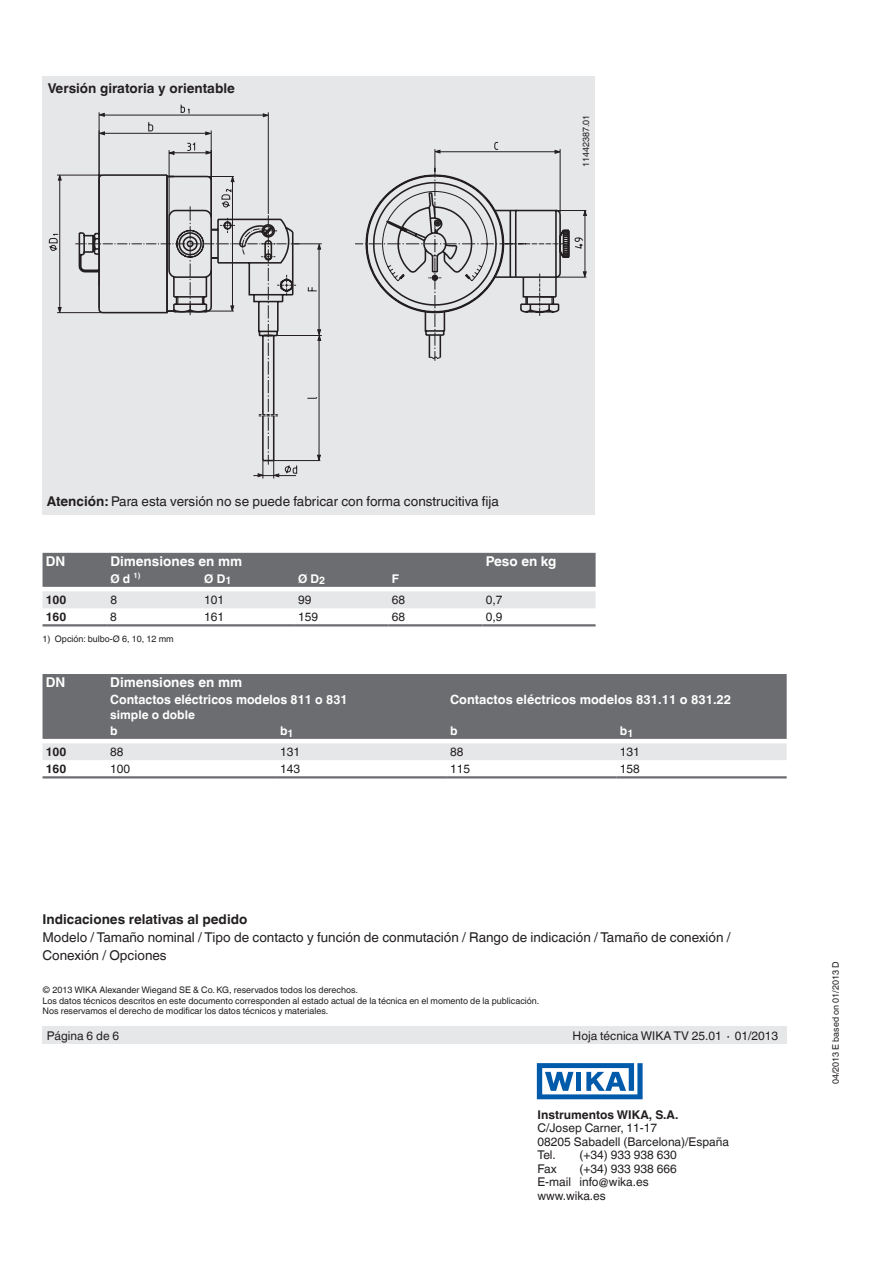
<style>
.page{position:relative;width:893px;height:1263px;background:#fff}
.page>*{position:absolute;margin:0;border:0;box-sizing:border-box;transform-origin:0 0}
.t1{font:13.5px/18px "Helvetica World";color:#231f20}
.t2{font:700 13.5px "Helvetica World";color:#231f20}
.t3{font:700 13.5px "Helvetica World";color:#fff}
.t4{font:700 12.75px "Helvetica World";color:#fff}
.t5{font:12px/13.5px "Helvetica World";color:#231f20}
.t6{font:700 12px "Helvetica World";color:#231f20}
.t7{font:700 12px/15.9px "Helvetica World";color:#fff}
.t8{font:9px/10.5px "Helvetica World";color:#231f20}
.s1{font-weight:700}
</style>
<div class="page">
<svg style="left:537px;top:1063px;width:106px;height:36px"></svg>
<div style="left:43px;top:1027px;width:744px;height:17px;background:#e6e7e9"></div>
<div style="left:43px;top:77px;width:552px;height:437px;background:#e6e7e9"></div>
<svg style="left:43px;top:553px;width:553px;height:55px;background:#9c9da0"></svg>
<hr style="left:43px;top:624px;width:64px;height:2px;background:#6c6d70">
<hr style="left:107px;top:624px;width:94px;height:2px;background:#6c6d70">
<hr style="left:201px;top:624px;width:94px;height:2px;background:#6c6d70">
<hr style="left:295px;top:624px;width:94px;height:2px;background:#6c6d70">
<hr style="left:389px;top:624px;width:94px;height:2px;background:#6c6d70">
<hr style="left:483px;top:624px;width:113px;height:2px;background:#6c6d70">
<div style="left:43px;top:674px;width:744px;height:65px;background:#6c6d70"></div>
<div style="left:43px;top:743px;width:744px;height:17px;background:#e6e7e9"></div>
<hr style="left:43px;top:776px;width:64px;height:2px;background:#6c6d70">
<hr style="left:107px;top:776px;width:170px;height:2px;background:#6c6d70">
<hr style="left:277px;top:776px;width:170px;height:2px;background:#6c6d70">
<hr style="left:447px;top:776px;width:170px;height:2px;background:#6c6d70">
<hr style="left:617px;top:776px;width:170px;height:2px;background:#6c6d70">
<svg style="left:52px;top:141px;width:531px;height:108px"></svg>
<svg style="left:258px;top:217px;width:182px;height:245px"></svg>
<svg style="left:365px;top:174px;width:205px;height:184px"></svg>
<svg style="left:57px;top:172px;width:5px;height:9px"></svg>
<svg style="left:57px;top:306px;width:5px;height:8px"></svg>
<svg style="left:78px;top:104px;width:244px;height:295px"></svg>
<svg style="left:316px;top:454px;width:5px;height:8px"></svg>
<svg style="left:257px;top:464px;width:40px;height:14px"></svg>
<svg style="left:583px;top:210px;width:4px;height:6px"></svg>
<svg style="left:582px;top:271px;width:5px;height:7px"></svg>
<svg style="left:432px;top:149px;width:9px;height:5px"></svg>
<svg style="left:554px;top:149px;width:9px;height:5px"></svg>
<h1 class="t2" style="left:48px;top:80px;width:189px">Versión giratoria y orientable</h1>
<p class="t8" style="left:581px;top:167px;width:54px;rotate:-90deg">11442387.01</p>
<h1 class="t1" style="left:47px;top:492px;width:454px"><span class="s1">Atención:</span> Para esta versión no se puede fabricar con forma construcitiva fija</h1>
<h1 class="t3" style="left:46px;top:554px;width:21px">DN</h1>
<h1 class="t3" style="left:110px;top:554px;width:133px">Dimensiones en mm</h1>
<h1 class="t3" style="left:486px;top:554px;width:72px">Peso en kg</h1>
<h3 class="t7" style="left:110px;top:570px;width:32px">Ø d <sup>1)</sup></h3>
<h3 class="t7" style="left:204px;top:570px;width:29px">Ø D<sub>1</sub></h3>
<h3 class="t7" style="left:298px;top:570px;width:29px">Ø D<sub>2</sub></h3>
<h3 class="t7" style="left:392px;top:570px;width:9px">F</h3>
<h3 class="t6" style="left:46px;top:593px;width:22px">100</h3>
<h3 class="t5" style="left:110px;top:593px;width:8px">8</h3>
<h3 class="t5" style="left:204px;top:593px;width:22px">101</h3>
<h3 class="t5" style="left:298px;top:593px;width:15px">99</h3>
<h3 class="t5" style="left:392px;top:593px;width:15px">68</h3>
<h3 class="t5" style="left:486px;top:593px;width:18px">0,7</h3>
<h3 class="t6" style="left:46px;top:610px;width:22px">160</h3>
<h3 class="t5" style="left:110px;top:610px;width:8px">8</h3>
<h3 class="t5" style="left:204px;top:610px;width:22px">161</h3>
<h3 class="t5" style="left:298px;top:610px;width:22px">159</h3>
<h3 class="t5" style="left:392px;top:610px;width:15px">68</h3>
<h3 class="t5" style="left:486px;top:610px;width:18px">0,9</h3>
<p class="t8" style="left:43px;top:634px;width:133px">1) Opción: bulbo-Ø 6, 10, 12 mm</p>
<h1 class="t3" style="left:46px;top:675px;width:21px">DN</h1>
<h1 class="t3" style="left:110px;top:675px;width:133px">Dimensiones en mm</h1>
<h2 class="t4" style="left:110px;top:692px;width:239px">Contactos eléctricos modelos 811 o 831</h2>
<h2 class="t4" style="left:450px;top:692px;width:283px">Contactos eléctricos modelos 831.11 o 831.22</h2>
<h3 class="t7" style="left:110px;top:707px;width:86px">simple o doble b</h3>
<h3 class="t7" style="left:280px;top:723px;width:15px">b<sub>1</sub></h3>
<h3 class="t7" style="left:450px;top:723px;width:9px">b</h3>
<h3 class="t7" style="left:620px;top:723px;width:15px">b<sub>1</sub></h3>
<h3 class="t6" style="left:46px;top:745px;width:22px">100</h3>
<h3 class="t5" style="left:110px;top:745px;width:15px">88</h3>
<h3 class="t5" style="left:280px;top:745px;width:22px">131</h3>
<h3 class="t5" style="left:450px;top:745px;width:15px">88</h3>
<h3 class="t5" style="left:620px;top:745px;width:22px">131</h3>
<h3 class="t6" style="left:46px;top:762px;width:22px">160</h3>
<h3 class="t5" style="left:110px;top:762px;width:22px">100</h3>
<h3 class="t5" style="left:280px;top:762px;width:22px">143</h3>
<h3 class="t5" style="left:450px;top:762px;width:22px">115</h3>
<h3 class="t5" style="left:620px;top:762px;width:22px">158</h3>
<h1 class="t2" style="left:43px;top:911px;width:206px">Indicaciones relativas al pedido</h1>
<h1 class="t1" style="left:43px;top:928px;width:689px">Modelo / Tamaño nominal / Tipo de contacto y función de conmutación / Rango de indicación / Tamaño de conexión /<br>Conexión / Opciones</h1>
<p class="t8" style="left:43px;top:985px;width:498px">© 2013 WIKA Alexander Wiegand SE &amp; Co. KG, reservados todos los derechos.<br>Los datos técnicos descritos en este documento corresponden al estado actual de la técnica en el momento de la publicación.<br>Nos reservamos el derecho de modificar los datos técnicos y materiales.</p>
<h3 class="t5" style="left:47px;top:1029px;width:74px">Página 6 de 6</h3>
<h3 class="t5" style="left:573px;top:1029px;width:207px">Hoja técnica WIKA TV 25.01 ∙ 01/2013</h3>
<h3 class="t6" style="left:537px;top:1107px;width:142px">Instrumentos WIKA, S.A.</h3>
<h3 class="t5" style="left:537px;top:1121px;width:193px">C/Josep Carner, 11-17<br>08205 Sabadell (Barcelona)/España<br>Tel.</h3>
<h3 class="t5" style="left:579px;top:1148px;width:99px">(+34) 933 938 630</h3>
<h3 class="t5" style="left:537px;top:1161px;width:141px;text-indent:42px">(+34) 933 938 666<br>E-mail info@wika.es www.wika.es</h3>
<h3 class="t5" style="left:537px;top:1161px;width:21px">Fax</h3>
<p class="t8" style="left:830px;top:1084px;width:125px;rotate:-90deg">04/2013 E based on 01/2013 D</p>
</div>
